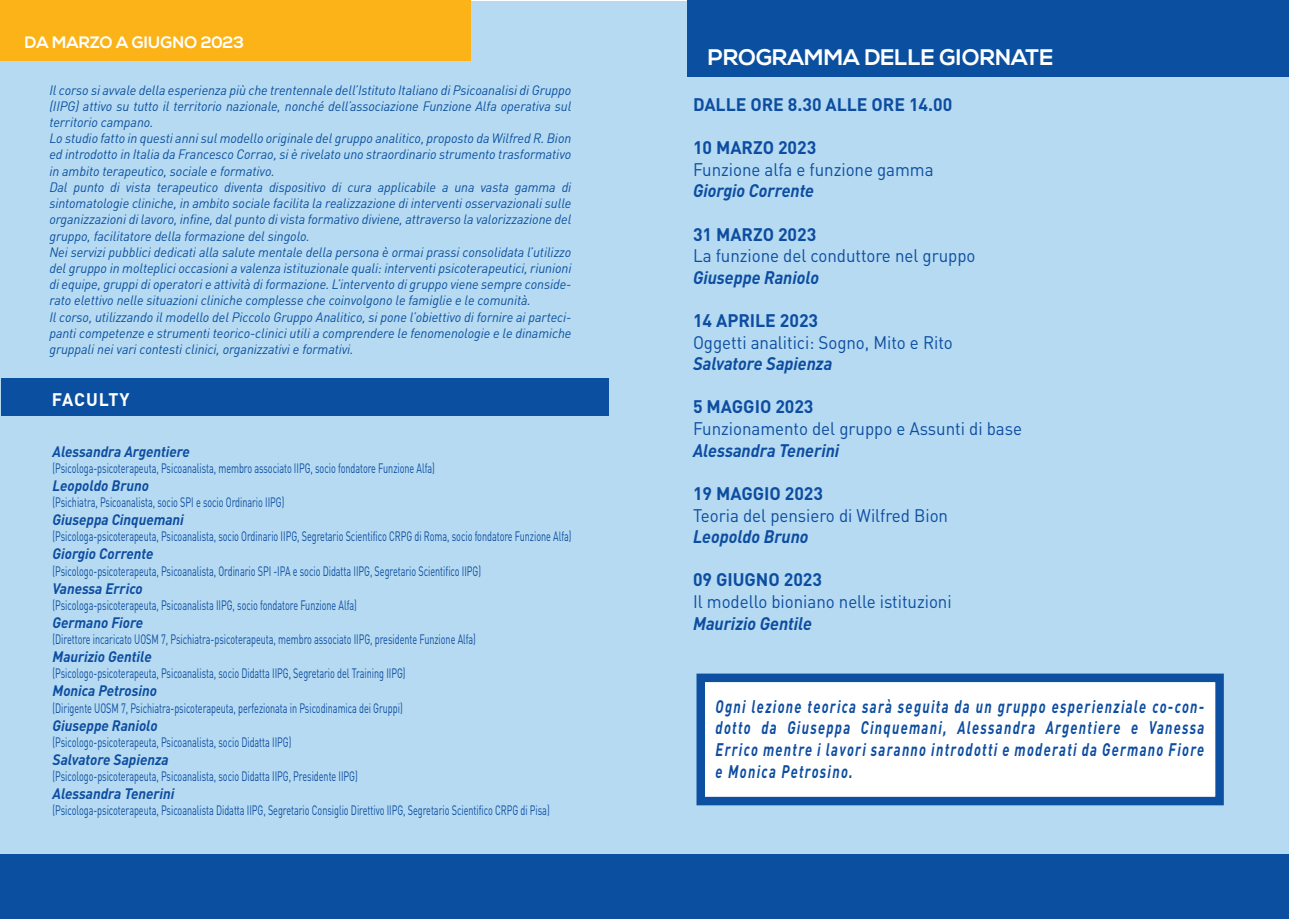
<style>
.page{position:relative;width:1289px;height:919px;background:#fff}
.page>*{position:absolute;margin:0;border:0;box-sizing:border-box;transform-origin:0 0}
.t1{font:700 22.5px "Nexa";color:#fff}
.t2{font:18px "DIN";letter-spacing:-.005em;color:#0d4da1;scale:.94 1}
.t3{font:italic 700 18px/21.6px "DIN";letter-spacing:-.005em;color:#0d4da1;text-align:justify;scale:.75 1}
.t4{font:700 18px "DIN";letter-spacing:-.005em;color:#0d4da1}
.t5{font:italic 700 18px "DIN";letter-spacing:-.005em;color:#0d4da1;scale:.94 1}
.t6{font:700 18px "DIN";letter-spacing:.045em;color:#fff}
.t7{font:700 16.5px "Nexa";color:#fff}
.t8{font:italic 700 15px "DIN";letter-spacing:-.005em;color:#0d4da1;scale:.94 1}
.t9{font:italic 13.5px/16.2px "DIN";letter-spacing:-.005em;color:#0b50a0;scale:.96 1}
.t10{font:13.5px "DIN";letter-spacing:-.005em;color:#0d4da1;scale:.67 1}
</style>
<div class="page">
<div style="left:1px;top:2px;width:1287px;height:916px;background:#b5daf1"></div>
<div style="left:0;top:854px;width:1288px;height:64px;background:#0b50a0"></div>
<div style="left:687px;top:1px;width:601px;height:76px;background:#0b50a0"></div>
<div style="left:1px;top:377px;width:607px;height:38px;background:#0b50a0"></div>
<div style="left:0;top:0;width:471px;height:60px;background:#fbb317"></div>
<div style="left:696px;top:673px;width:527px;height:132px;background:#fff;border:8px solid #0d50a1"></div>
<p class="t7" style="left:25px;top:33px;width:221px">DA MARZO A GIUGNO 2023</p>
<p class="t9" style="left:49px;top:81px;width:545px">Il corso si avvale della esperienza più che trentennale dell’Istituto Italiano di Psicoanalisi di Gruppo (IIPG) attivo su tutto il territorio nazionale, nonché dell’associazione Funzione Alfa operativa sul territorio campano.<br>Lo studio fatto in questi anni sul modello originale del gruppo analitico, proposto da Wilfred R. Bion ed introdotto in Italia da Francesco Corrao, si è rivelato uno straordinario strumento trasformativo in ambito terapeutico, sociale e formativo.<br>Dal punto di vista terapeutico diventa dispositivo di cura applicabile a una vasta gamma di sintomatologie cliniche, in ambito sociale facilita la realizzazione di interventi osservazionali sulle organizzazioni di lavoro, infine, dal punto di vista formativo diviene, attraverso la valorizzazione del gruppo, facilitatore della formazione del singolo.<br>Nei servizi pubblici dedicati alla salute mentale della persona è ormai prassi consolidata l’utilizzo del gruppo in molteplici occasioni a valenza istituzionale quali: interventi psicoterapeutici, riunioni di equipe, gruppi di operatori e attività di formazione. L’intervento di gruppo viene sempre conside&shy;rato elettivo nelle situazioni cliniche complesse che coinvolgono le famiglie e le comunità.<br>Il corso, utilizzando il modello del Piccolo Gruppo Analitico, si pone l’obiettivo di fornire ai parteci&shy;panti competenze e strumenti teorico-clinici utili a comprendere le fenomenologie e le dinamiche gruppali nei vari contesti clinici, organizzativi e formativi.</p>
<h2 class="t6" style="left:52px;top:388px;width:79px">FACULTY</h2>
<p class="t8" style="left:53px;top:441px;width:148px">Alessandra Argentiere</p>
<p class="t10" style="left:53px;top:459px;width:572px">(Psicologa-psicoterapeuta, Psicoanalista, membro associato IIPG, socio fondatore Funzione Alfa)</p>
<p class="t8" style="left:53px;top:476px;width:104px">Leopoldo Bruno</p>
<p class="t10" style="left:53px;top:494px;width:347px">(Psichiatra, Psicoanalista, socio SPI e socio Ordinario IIPG)</p>
<p class="t8" style="left:53px;top:510px;width:141px">Giuseppa Cinquemani</p>
<p class="t10" style="left:53px;top:528px;width:775px">(Psicologa-psicoterapeuta, Psicoanalista, socio Ordinario IIPG, Segretario Scientifico CRPG di Roma, socio fondatore Funzione Alfa)</p>
<p class="t8" style="left:53px;top:544px;width:109px">Giorgio Corrente</p>
<p class="t10" style="left:53px;top:562px;width:641px">(Psicologo-psicoterapeuta, Psicoanalista, Ordinario SPI -IPA e socio Didatta IIPG, Segretario Scientifico IIPG)</p>
<p class="t8" style="left:53px;top:578px;width:98px">Vanessa Errico</p>
<p class="t10" style="left:53px;top:596px;width:455px">(Psicologa-psicoterapeuta, Psicoanalista IIPG, socio fondatore Funzione Alfa)</p>
<p class="t8" style="left:53px;top:612px;width:98px">Germano Fiore</p>
<p class="t10" style="left:53px;top:630px;width:633px">(Direttore incaricato UOSM 7, Psichiatra-psicoterapeuta, membro associato IIPG, presidente Funzione Alfa)</p>
<p class="t8" style="left:53px;top:647px;width:107px">Maurizio Gentile</p>
<p class="t10" style="left:53px;top:665px;width:528px">(Psicologo-psicoterapeuta, Psicoanalista, socio Didatta IIPG, Segretario del Training IIPG)</p>
<p class="t8" style="left:53px;top:681px;width:113px">Monica Petrosino</p>
<p class="t10" style="left:53px;top:699px;width:524px">(Dirigente UOSM 7, Psichiatra-psicoterapeuta, perfezionata in Psicodinamica dei Gruppi)</p>
<p class="t8" style="left:53px;top:715px;width:113px">Giuseppe Raniolo</p>
<p class="t10" style="left:53px;top:733px;width:358px">(Psicologo-psicoterapeuta, Psicoanalista, socio Didatta IIPG)</p>
<p class="t8" style="left:53px;top:749px;width:125px">Salvatore Sapienza</p>
<p class="t10" style="left:53px;top:767px;width:457px">(Psicologo-psicoterapeuta, Psicoanalista, socio Didatta IIPG, Presidente IIPG)</p>
<p class="t8" style="left:53px;top:783px;width:131px">Alessandra Tenerini</p>
<p class="t10" style="left:53px;top:801px;width:743px">(Psicologa-psicoterapeuta, Psicoanalista Didatta IIPG, Segretario Consiglio Direttivo IIPG, Segretario Scientifico CRPG di Pisa)</p>
<h1 class="t1" style="left:708px;top:45px;width:347px">PROGRAMMA DELLE GIORNATE</h1>
<h2 class="t4" style="left:693px;top:93px;width:261px">DALLE ORE 8.30 ALLE ORE 14.00</h2>
<h2 class="t4" style="left:693px;top:136px;width:125px">10 MARZO 2023</h2>
<h2 class="t2" style="left:693px;top:158px;width:257px">Funzione alfa e funzione gamma</h2>
<h2 class="t5" style="left:693px;top:179px;width:130px">Giorgio Corrente</h2>
<h2 class="t4" style="left:693px;top:222px;width:125px">31 MARZO 2023</h2>
<h2 class="t2" style="left:693px;top:244px;width:302px">La funzione del conduttore nel gruppo</h2>
<h2 class="t5" style="left:693px;top:266px;width:136px">Giuseppe Raniolo</h2>
<h2 class="t4" style="left:693px;top:309px;width:127px">14 APRILE 2023</h2>
<h2 class="t2" style="left:693px;top:331px;width:278px">Oggetti analitici: Sogno, Mito e Rito</h2>
<h2 class="t5" style="left:693px;top:352px;width:150px">Salvatore Sapienza</h2>
<h2 class="t4" style="left:693px;top:395px;width:122px">5 MAGGIO 2023</h2>
<h2 class="t2" style="left:693px;top:417px;width:351px">Funzionamento del gruppo e Assunti di base</h2>
<h2 class="t5" style="left:693px;top:438px;width:157px">Alessandra Tenerini</h2>
<h2 class="t4" style="left:693px;top:481px;width:131px">19 MAGGIO 2023</h2>
<h2 class="t2" style="left:693px;top:503px;width:273px">Teoria del pensiero di Wilfred Bion</h2>
<h2 class="t5" style="left:693px;top:525px;width:124px">Leopoldo Bruno</h2>
<h2 class="t4" style="left:693px;top:568px;width:130px">09 GIUGNO 2023</h2>
<h2 class="t2" style="left:693px;top:590px;width:277px">Il modello bioniano nelle istituzioni</h2>
<h2 class="t5" style="left:693px;top:611px;width:128px">Maurizio Gentile</h2>
<h2 class="t3" style="left:715px;top:694px;width:653px">Ogni lezione teorica sarà seguita da un gruppo esperienziale co-con&shy;dotto da Giuseppa Cinquemani, Alessandra Argentiere e Vanessa Errico mentre i lavori saranno introdotti e moderati da Germano Fiore e Monica Petrosino.</h2>
</div>
